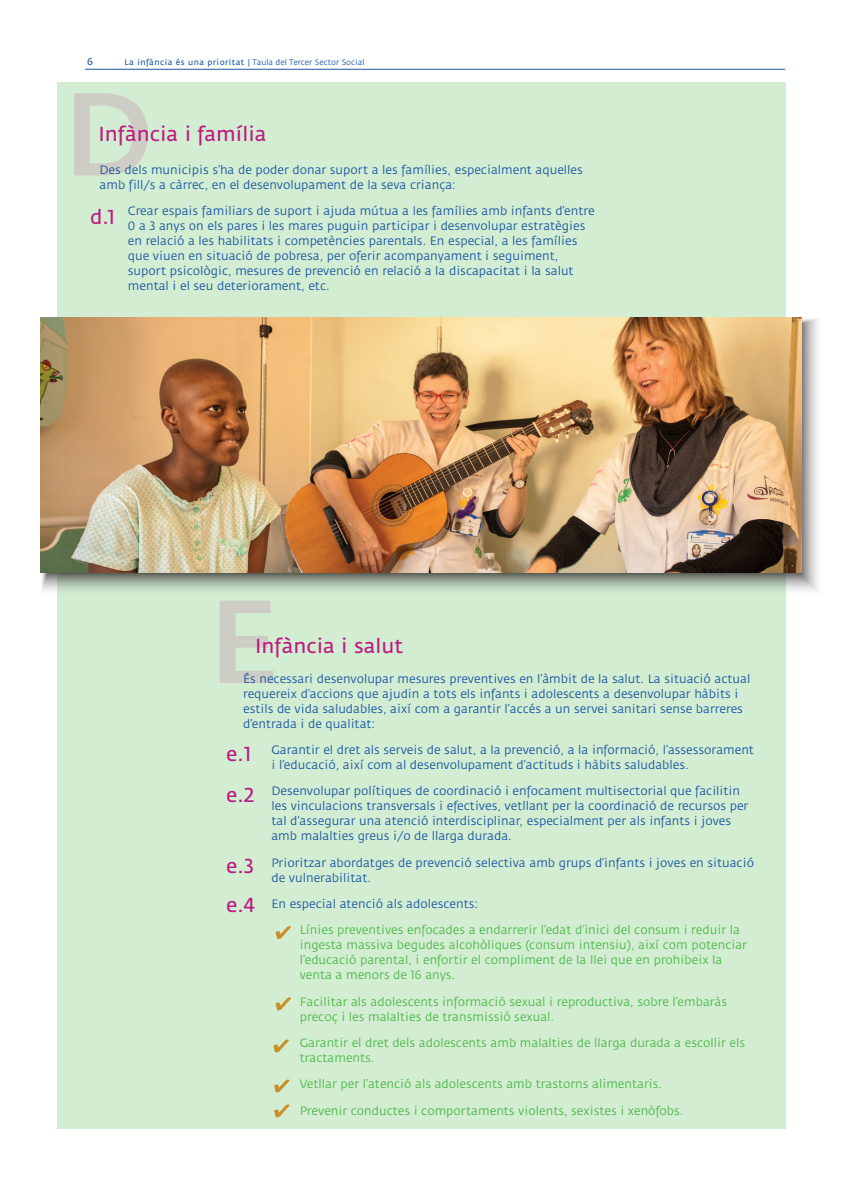
<style>
.page{position:relative;width:842px;height:1191px;background:#fff}
.page>*{position:absolute;margin:0;border:0;box-sizing:border-box;transform-origin:0 0}
.t1{font:500 116.6px "Fedra Sans";color:#bd1c82}
.propuestas_especific{font:20px "Fedra Sans";color:#bd1c82}
.texto_sub{font:12px/15px "Fedra Sans";color:#1855a5}
.texto_sub_2{font:12px/15px "Fedra Sans";color:#4cb848}
.texto_propuestas_gen{font:12px/15px "Fedra Sans";color:#1855a5}
.t2{font:10px "Fedra Sans";color:#1855a5}
.t3{font:8px "Fedra Sans";color:#1855a5}
.s1{font-style:inherit}
</style>
<div class="page">
<div style="left:57px;top:83px;width:728px;height:1045px;background:#d2edd1"></div>
<svg style="left:275px;top:926px;width:16px;height:14px"></svg>
<svg style="left:275px;top:997px;width:16px;height:14px"></svg>
<svg style="left:273px;top:1039px;width:16px;height:14px"></svg>
<svg style="left:274px;top:1079px;width:16px;height:14px"></svg>
<svg style="left:274px;top:1104px;width:16px;height:14px"></svg>
<svg style="left:42px;top:317px;width:776px;height:280px"></svg>
<img style="left:40px;top:317px;width:761px;height:256px">
<hr style="left:85px;top:69px;width:700px;height:1px;background:#1855a5">
<p class="t2" style="left:87px;top:56px;width:7px">6</p>
<p class="t3" style="left:124px;top:58px;width:242px"><span class="s1">La infància és una prioritat</span> | Taula del Tercer Sector Social</p>
<h1 class="t1" style="left:63px;top:68px;width:92px">D</h1>
<p class="propuestas_especific" style="left:99px;top:123px;width:170px">Infància i família</p>
<p class="texto_propuestas_gen" style="left:100px;top:163px;width:485px">Des dels municipis s’ha de poder donar suport a les famílies, especialment aquelles amb fill/s a càrrec, en el desenvolupament de la seva criança:</p>
<p class="texto_sub" style="left:128px;top:204px;width:468px">Crear espais familiars de suport i ajuda mútua a les famílies amb infants d’entre 0 a 3 anys on els pares i les mares puguin participar i desenvolupar estratègies en relació a les habilitats i competències parentals. En especial, a les famílies que viuen en situació de pobresa, per oferir acompanyament i seguiment, suport psicològic, mesures de prevenció en relació a la discapacitat i la salut mental i el seu deteriorament, etc.</p>
<p class="propuestas_especific" style="left:90px;top:205px;width:27px">d.1</p>
<h1 class="t1" style="left:209px;top:575px;width:72px">E</h1>
<p class="propuestas_especific" style="left:255px;top:635px;width:150px">Infància i salut</p>
<p class="texto_propuestas_gen" style="left:243px;top:671px;width:509px">És necessari desenvolupar mesures preventives en l’àmbit de la salut. La situació actual requereix d’accions que ajudin a tots els infants i adolescents a desenvolupar hàbits i estils de vida saludables, així com a garantir l’accés a un servei sanitari sense barreres d’entrada i de qualitat:</p>
<p class="texto_sub" style="left:271px;top:742px;width:484px">Garantir el dret als serveis de salut, a la prevenció, a la informació, l’assessorament i l’educació, així com al desenvolupament d’actituds i hàbits saludables.</p>
<p class="texto_sub" style="left:271px;top:784px;width:478px">Desenvolupar polítiques de coordinació i enfocament multisectorial que facilitin les vinculacions transversals i efectives, vetllant per la coordinació de recursos per tal d’assegurar una atenció interdisciplinar, especialment per als infants i joves amb malalties greus i/o de llarga durada.</p>
<p class="texto_sub" style="left:271px;top:855px;width:484px">Prioritzar abordatges de prevenció selectiva amb grups d’infants i joves en situació de vulnerabilitat.</p>
<p class="texto_sub" style="left:271px;top:896px;width:208px">En especial atenció als adolescents:</p>
<p class="texto_sub_2" style="left:300px;top:923px;width:449px">Línies preventives enfocades a endarrerir l’edat d’inici del consum i reduir la ingesta massiva begudes alcohòliques (consum intensiu), així com potenciar l’educació parental, i enfortir el compliment de la llei que en prohibeix la venta a menors de 16 anys.</p>
<p class="texto_sub_2" style="left:300px;top:994px;width:429px">Facilitar als adolescents informació sexual i reproductiva, sobre l’embaràs precoç i les malalties de transmissió sexual.</p>
<p class="texto_sub_2" style="left:300px;top:1035px;width:447px">Garantir el dret dels adolescents amb malalties de llarga durada a escollir els tractaments.</p>
<p class="texto_sub_2" style="left:300px;top:1077px;width:364px">Vetllar per l’atenció als adolescents amb trastorns alimentaris.</p>
<p class="texto_sub_2" style="left:300px;top:1103px;width:385px">Prevenir conductes i comportaments violents, sexistes i xenòfobs.</p>
<p class="propuestas_especific" style="left:226px;top:742px;width:27px">e.1</p>
<p class="propuestas_especific" style="left:226px;top:784px;width:30px">e.2</p>
<p class="propuestas_especific" style="left:226px;top:855px;width:29px">e.3</p>
<p class="propuestas_especific" style="left:226px;top:894px;width:31px">e.4</p>
</div>
